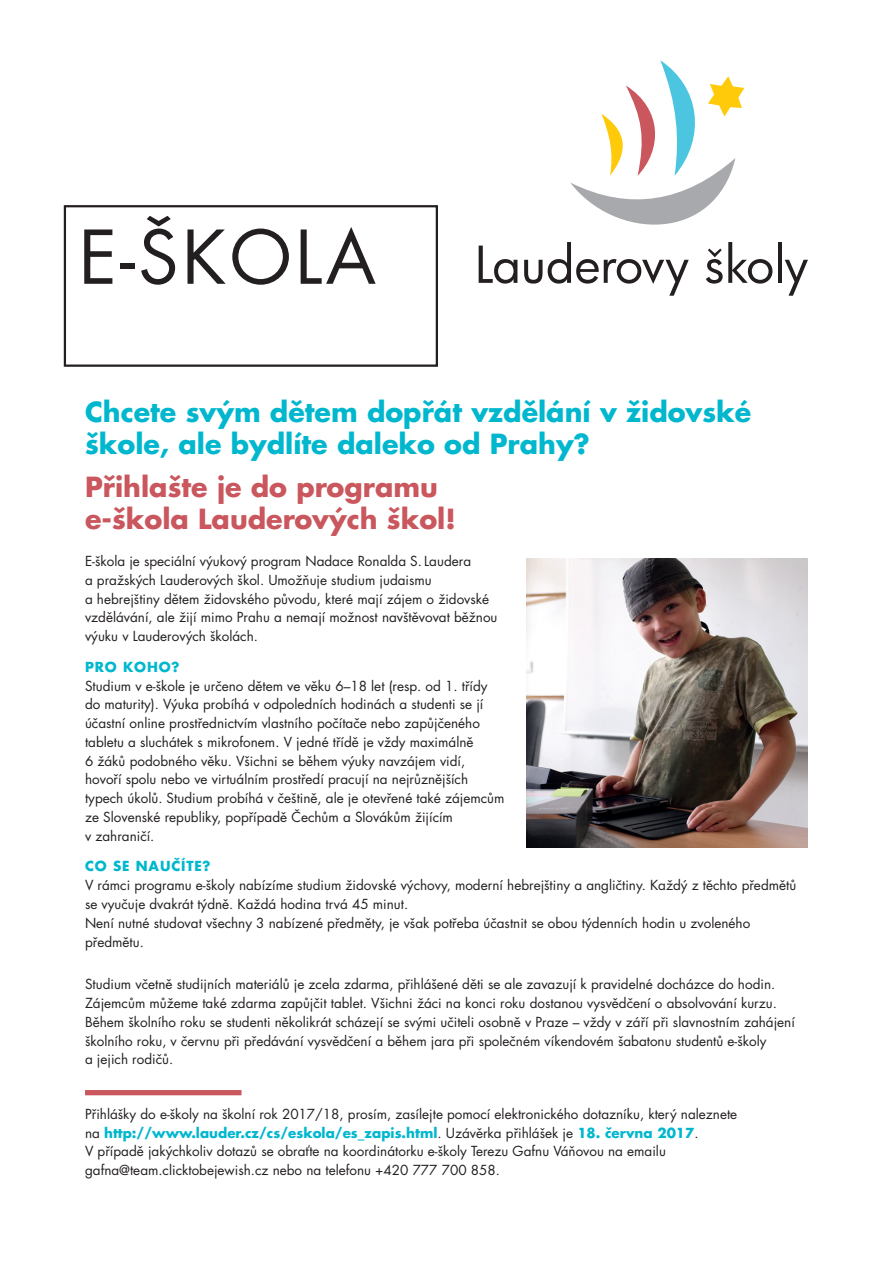
<style>
.page{position:relative;width:893px;height:1263px;background:#fff}
.page>*{position:absolute;margin:0;border:0;box-sizing:border-box;transform-origin:0 0}
.t1{font:72px "Futura CE Book";letter-spacing:.12em;color:#231f20}
.t2{font:700 27px/31.5px "Futura CE";color:#00b7ce}
.t3{font:700 27px/31.5px "Futura CE";color:#c9575d}
.t4{font:13.5px/18.8px "Futura CE Book";color:#231f20}
.t5{font:700 13.5px "Futura CE";color:#00b7ce}
.t6{font:700 13.5px "Futura CE";letter-spacing:.065em;color:#00b7ce}
.s1{font-family:"Futura CE Book";font-weight:400;color:#231f20}
</style>
<div class="page">
<div style="left:64px;top:205px;width:374px;height:162px;border:2px solid #231f20"></div>
<svg style="left:479px;top:246px;width:38px;height:38px"></svg>
<svg style="left:778px;top:242px;width:3px;height:41px"></svg>
<svg style="left:785px;top:260px;width:23px;height:36px"></svg>
<svg style="left:524px;top:60px;width:248px;height:236px"></svg>
<img style="left:527px;top:558px;width:281px;height:289px">
<div style="left:85px;top:1090px;width:157px;height:5px;background:#c9575d"></div>
<h1 class="t1" style="left:79px;top:215px;width:299px">E-škola</h1>
<h2 class="t2" style="left:85px;top:396px;width:668px">Chcete svým dětem dopřát vzdělání v židovské škole, ale bydlíte daleko od Prahy?</h2>
<h2 class="t3" style="left:85px;top:471px;width:372px">Přihlašte je do programu e-škola Lauderových škol!</h2>
<p class="t4" style="left:85px;top:552px;width:414px">E-škola je speciální výukový program Nadace Ronalda S. Laudera<br>a pražských Lauderových škol. Umožňuje studium judaismu<br>a hebrejštiny dětem židovského původu, které mají zájem o židovské vzdělávání, ale žijí mimo Prahu a nemají možnost navštěvovat běžnou výuku v Lauderových školách.</p>
<p class="t5" style="left:85px;top:658px;width:96px">Pro koho?</p>
<p class="t4" style="left:85px;top:677px;width:421px">Studium v e-škole je určeno dětem ve věku 6–18 let (resp. od 1. třídy do maturity). Výuka probíhá v odpoledních hodinách a studenti se jí účastní online prostřednictvím vlastního počítače nebo zapůjčeného tabletu a sluchátek s mikrofonem. V jedné třídě je vždy maximálně<br>6 žáků podobného věku. Všichni se během výuky navzájem vidí, hovoří spolu nebo ve virtuálním prostředí pracují na nejrůznějších typech úkolů. Studium probíhá v češtině, ale je otevřené také zájemcům ze Slovenské republiky, popřípadě Čechům a Slovákům žijícím<br>v zahraničí.</p>
<p class="t6" style="left:85px;top:858px;width:127px">Co se naučíte?</p>
<p class="t4" style="left:85px;top:876px;width:713px">V rámci programu e-školy nabízíme studium židovské výchovy, moderní hebrejštiny a angličtiny. Každý z těchto předmětů se vyučuje dvakrát týdně. Každá hodina trvá 45 minut.<br>Není nutné studovat všechny 3 nabízené předměty, je však potřeba účastnit se obou týdenních hodin u zvoleného předmětu.</p>
<p class="t4" style="left:85px;top:975px;width:711px">Studium včetně studijních materiálů je zcela zdarma, přihlášené děti se ale zavazují k pravidelné docházce do hodin.<br>Zájemcům můžeme také zdarma zapůjčit tablet. Všichni žáci na konci roku dostanou vysvědčení o absolvování kurzu.<br>Během školního roku se studenti několikrát scházejí se svými učiteli osobně v Praze – vždy v září při slavnostním zahájení školního roku, v červnu při předávání vysvědčení a během jara při společném víkendovém šabatonu studentů e-školy<br>a jejich rodičů.</p>
<p class="t4" style="left:85px;top:1105px;width:654px">Přihlášky do e-školy na školní rok 2017/18, prosím, zasílejte pomocí elektronického dotazníku, který naleznete</p>
<p class="t5" style="left:85px;top:1124px;width:615px"><span class="s1">na</span> http://www.lauder.cz/cs/eskola/es_zapis.html<span class="s1">. Uzávěrka přihlášek je</span> 18. června 2017<span class="s1">.</span></p>
<p class="t4" style="left:85px;top:1142px;width:582px">V případě jakýchkoliv dotazů se obraťte na koordinátorku e-školy Terezu Gafnu Váňovou na emailu gafna@team.clicktobejewish.cz nebo na telefonu +420 777 700 858.</p>
</div>
